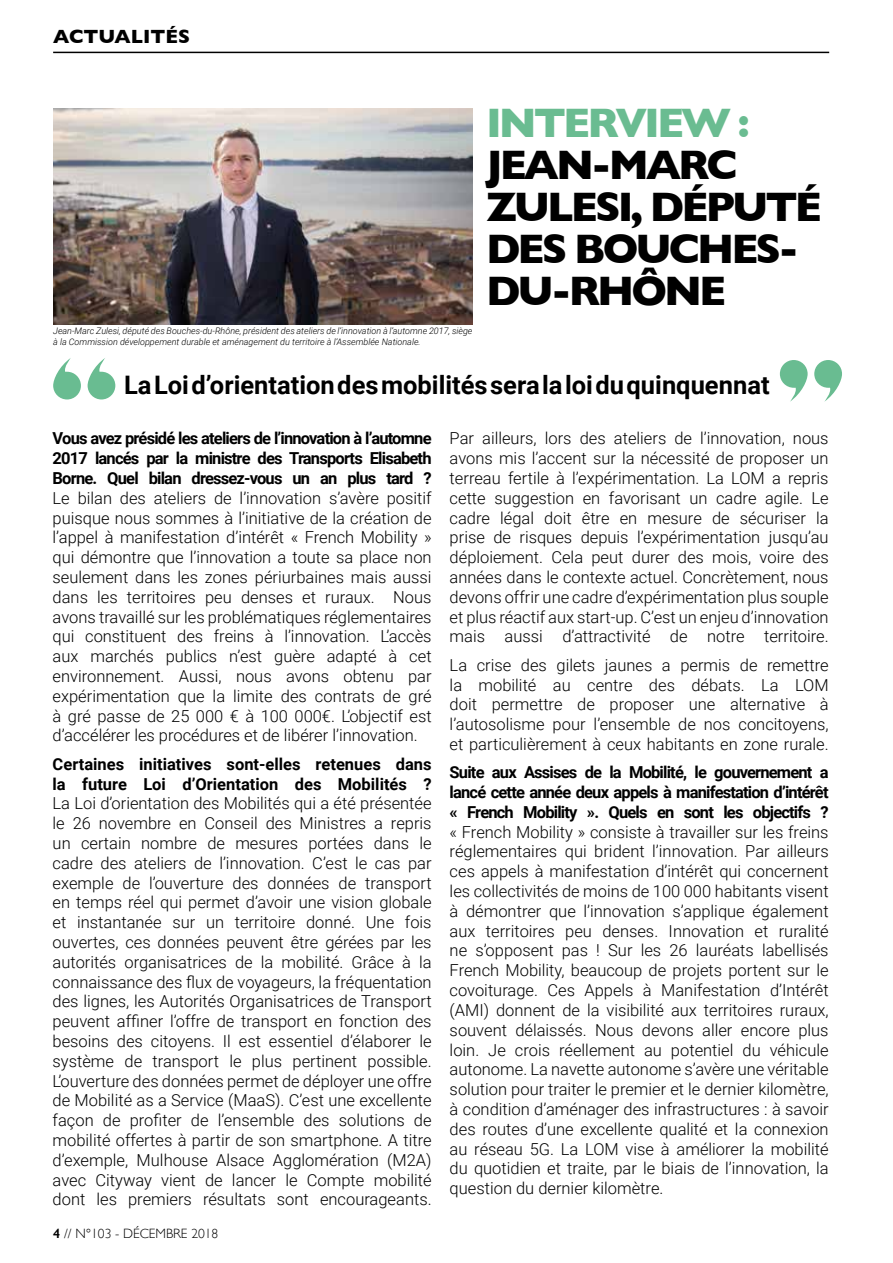
<style>
.page{position:relative;width:893px;height:1263px;background:#fff}
.page>*{position:absolute;margin:0;border:0;box-sizing:border-box;transform-origin:0 0}
.t1{font:700 42px/42px "Gill Sans";letter-spacing:-.07em;color:#000}
.t2{font:700 42px "Gill Sans";letter-spacing:-.07em;color:#6abc91}
.t3{font:700 25.5px "Roboto";color:#000}
.t4{font:700 19.5px "Gill Sans";color:#000}
.t5{font:300 16.5px/19.8px "Roboto";color:#000;text-align:justify}
.t6{font:700 16.5px/19.8px "Roboto";letter-spacing:-.05em;color:#000;text-align:justify}
.t7{font:700 16.5px/19.8px "Roboto";color:#000}
.t8{font:300 13.5px "Gill Sans";color:#000}
.t9{font:italic 300 9px/10.8px "Roboto";color:#000}
.s1{font-weight:600}
</style>
<div class="page">
<hr style="left:53px;top:52px;width:776px;height:1px;background:#000">
<img style="left:53px;top:108px;width:419px;height:216px">
<svg style="left:53px;top:358px;width:28px;height:41px"></svg>
<svg style="left:88px;top:358px;width:27px;height:41px"></svg>
<svg style="left:814px;top:360px;width:28px;height:42px"></svg>
<svg style="left:780px;top:360px;width:28px;height:42px"></svg>
<p class="t4" style="left:53px;top:21px;width:138px">ACTUALITÉS</p>
<p class="t9" style="left:53px;top:325px;width:421px">Jean-Marc Zulesi, député des Bouches-du-Rhône, président des ateliers de l’innovation à l’automne 2017, siège à la Commission développement durable et aménagement du territoire à l’Assemblée Nationale.</p>
<h1 class="t2" style="left:486px;top:89px;width:265px">INTERVIEW :</h1>
<h1 class="t1" style="left:486px;top:143px;width:337px">JEAN-MARC<br>ZULESI, DÉPUTÉ<br>DES BOUCHES-<br>DU-RHÔNE</h1>
<h2 class="t3" style="left:124px;top:367px;width:647px">La Loi d’orientation des mobilités sera la loi du quinquennat</h2>
<p class="t6" style="left:53px;top:428px;width:381px">Vous avez présidé les ateliers de l’innovation à l’automne 2017 lancés par la ministre des Transports Elisabeth Borne. Quel bilan dressez-vous un an plus tard ?</p>
<p class="t5" style="left:53px;top:487px;width:381px">Le bilan des ateliers de l’innovation s’avère positif puisque nous sommes à l’initiative de la création de l’appel à manifestation d’intérêt « French Mobility » qui démontre que l’innovation a toute sa place non seulement dans les zones périurbaines mais aussi dans les territoires peu denses et ruraux. Nous avons travaillé sur les problématiques réglementaires qui constituent des freins à l’innovation. L’accès aux marchés publics n’est guère adapté à cet environnement. Aussi, nous avons obtenu par expérimentation que la limite des contrats de gré à gré passe de 25 000 € à 100 000€. L’objectif est d’accélérer les procédures et de libérer l’innovation.</p>
<p class="t7" style="left:53px;top:753px;width:380px">Certaines initiatives sont-elles retenues dans la future Loi d’Orientation des Mobilités ?</p>
<p class="t5" style="left:53px;top:793px;width:381px">La Loi d’orientation des Mobilités qui a été présentée le 26 novembre en Conseil des Ministres a repris un certain nombre de mesures portées dans le cadre des ateliers de l’innovation. C’est le cas par exemple de l’ouverture des données de transport en temps réel qui permet d’avoir une vision globale et instantanée sur un territoire donné. Une fois ouvertes, ces données peuvent être gérées par les autorités organisatrices de la mobilité. Grâce à la connaissance des flux de voyageurs, la fréquentation des lignes, les Autorités Organisatrices de Transport peuvent affiner l’offre de transport en fonction des besoins des citoyens. Il est essentiel d’élaborer le système de transport le plus pertinent possible.<br>L’ouverture des données permet de déployer une offre de Mobilité as a Service (MaaS). C’est une excellente façon de profiter de l’ensemble des solutions de mobilité offertes à partir de son smartphone. A titre d’exemple, Mulhouse Alsace Agglomération (M2A) avec Cityway vient de lancer le Compte mobilité dont les premiers résultats sont encourageants.</p>
<p class="t8" style="left:53px;top:1223px;width:167px"><span class="s1">4</span> // N°103 - DÉCEMBRE 2018</p>
<p class="t5" style="left:450px;top:428px;width:381px">Par ailleurs, lors des ateliers de l’innovation, nous avons mis l’accent sur la nécessité de proposer un terreau fertile à l’expérimentation. La LOM a repris cette suggestion en favorisant un cadre agile. Le cadre légal doit être en mesure de sécuriser la prise de risques depuis l’expérimentation jusqu’au déploiement. Cela peut durer des mois, voire des années dans le contexte actuel. Concrètement, nous devons offrir une cadre d’expérimentation plus souple et plus réactif aux start-up. C’est un enjeu d’innovation mais aussi d’attractivité de notre territoire.</p>
<p class="t5" style="left:450px;top:654px;width:381px">La crise des gilets jaunes a permis de remettre la mobilité au centre des débats. La LOM doit permettre de proposer une alternative à l’autosolisme pour l’ensemble de nos concitoyens, et particulièrement à ceux habitants en zone rurale.</p>
<p class="t6" style="left:450px;top:762px;width:381px">Suite aux Assises de la Mobilité, le gouvernement a lancé cette année deux appels à manifestation d’intérêt « French Mobility ». Quels en sont les objectifs ?</p>
<p class="t5" style="left:450px;top:821px;width:381px">« French Mobility » consiste à travailler sur les freins réglementaires qui brident l’innovation. Par ailleurs ces appels à manifestation d’intérêt qui concernent les collectivités de moins de 100 000 habitants visent à démontrer que l’innovation s’applique également aux territoires peu denses. Innovation et ruralité ne s’opposent pas ! Sur les 26 lauréats labellisés French Mobility, beaucoup de projets portent sur le covoiturage. Ces Appels à Manifestation d’Intérêt (AMI) donnent de la visibilité aux territoires ruraux, souvent délaissés. Nous devons aller encore plus loin. Je crois réellement au potentiel du véhicule autonome. La navette autonome s’avère une véritable solution pour traiter le premier et le dernier kilomètre, à condition d’aménager des infrastructures : à savoir des routes d’une excellente qualité et la connexion au réseau 5G. La LOM vise à améliorer la mobilité du quotidien et traite, par le biais de l’innovation, la question du dernier kilomètre.</p>
</div>
